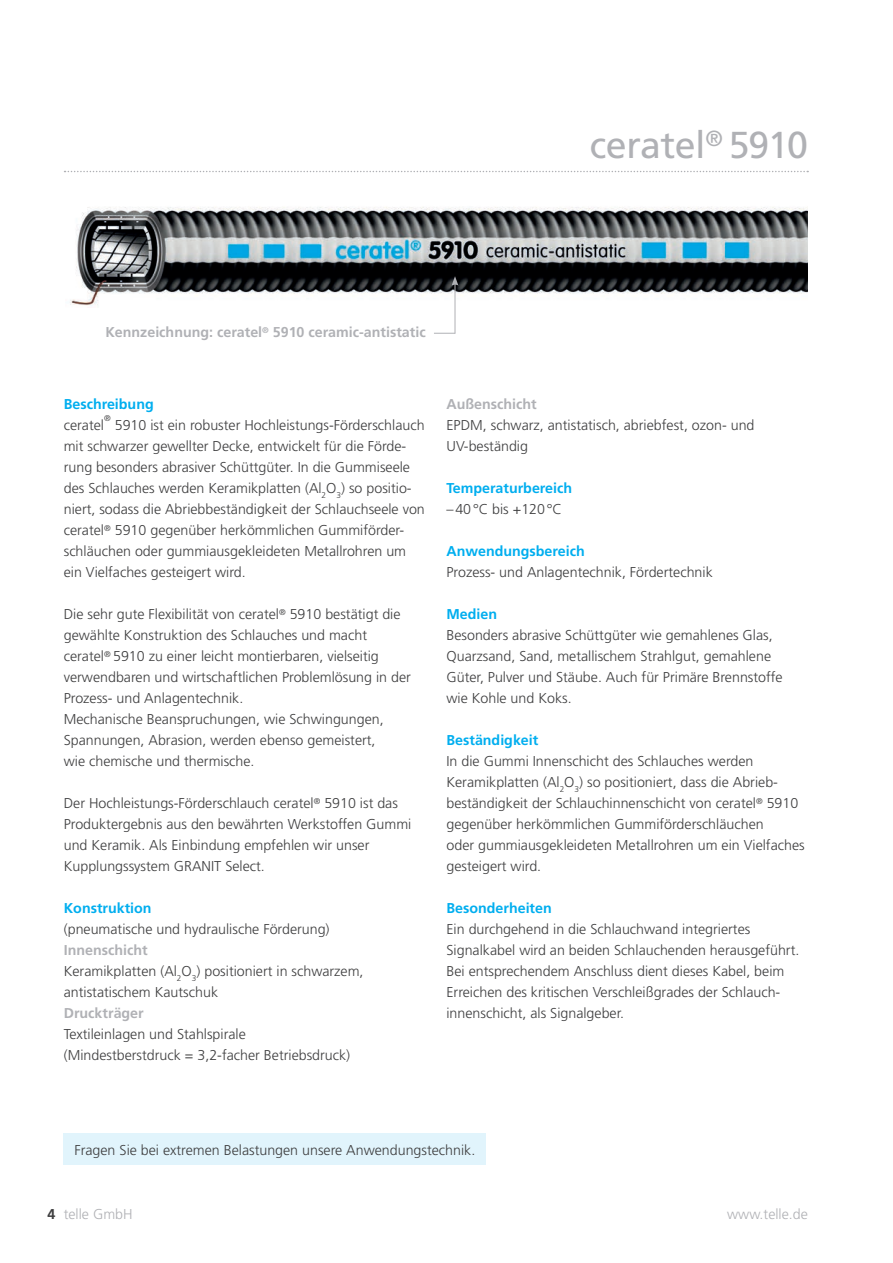
<style>
.page{position:relative;width:893px;height:1263px;background:#fff}
.page>*{position:absolute;margin:0;border:0;box-sizing:border-box;transform-origin:0 0}
.t1{font:37.5px "Frutiger LT";letter-spacing:-.015em;color:#b0b1b5}
.t2{font:300 14.25px/21px "Frutiger LT";color:#3e3e3f}
.t3{font:700 14.25px "Frutiger LT";color:#00aeef}
.t4{font:700 14.25px "Frutiger LT";color:#b0b1b5}
.t5{font:300 14.25px "Frutiger LT";color:#b0b1b5}
.t6{font:300 8.25px "Frutiger LT";color:#3e3e3f}
.s1{font-weight:700;color:#b0b1b5}
.s2{font-weight:700;color:#3e3e3f}
</style>
<div class="page">
<svg style="left:65px;top:171px;width:743px;height:1px"></svg>
<img style="left:70px;top:207px;width:738px;height:100px">
<hr style="left:455px;top:283px;width:1px;height:51px;background:#b0b1b5">
<svg style="left:452px;top:276px;width:6px;height:10px"></svg>
<svg style="left:434px;top:333px;width:21px;height:1px"></svg>
<div style="left:64px;top:1133px;width:422px;height:32px;background:#e1f4fc"></div>
<h1 class="t1" style="left:590px;top:123px;width:220px">ceratel<sup>®</sup> 5910</h1>
<p class="t4" style="left:105px;top:324px;width:322px">Kennzeichnung: ceratel<sup>®</sup> 5910 ceramic-antistatic</p>
<p class="t3" style="left:64px;top:396px;width:91px">Beschreibung</p>
<p class="t2" style="left:64px;top:415px;width:42px">ceratel</p>
<p class="t6" style="left:104px;top:413px;width:8px">®</p>
<p class="t2" style="left:64px;top:415px;width:363px;text-indent:51px">5910 ist ein robuster Hochleistungs-Förderschlauch mit schwarzer gewellter Decke, entwickelt für die Förde&shy;rung besonders abrasiver Schüttgüter. In die Gummiseele des Schlauches werden Keramikplatten (Al<sub>2</sub>O<sub>3</sub>) so positio&shy;niert, sodass die Abriebbeständigkeit der Schlauchseele von ceratel<sup>®</sup> 5910 gegenüber herkömmlichen Gummiförder&shy;schläuchen oder gummiausgekleideten Metallrohren um ein Vielfaches gesteigert wird.</p>
<p class="t2" style="left:64px;top:604px;width:349px">Die sehr gute Flexibilität von ceratel<sup>®</sup> 5910 bestätigt die gewählte Konstruktion des Schlauches und macht ceratel<sup>®</sup> 5910 zu einer leicht montierbaren, vielseitig verwendbaren und wirtschaftlichen Problemlösung in der Prozess- und Anlagentechnik.<br>Mechanische Beanspruchungen, wie Schwingungen, Spannungen, Abrasion, werden ebenso gemeistert,<br>wie chemische und thermische.</p>
<p class="t2" style="left:64px;top:793px;width:349px">Der Hochleistungs-Förderschlauch ceratel<sup>®</sup> 5910 ist das Produktergebnis aus den bewährten Werkstoffen Gummi und Keramik. Als Einbindung empfehlen wir unser Kupplungssystem GRANIT Select.</p>
<p class="t3" style="left:64px;top:900px;width:89px">Konstruktion</p>
<p class="t2" style="left:64px;top:919px;width:267px">(pneumatische und hydraulische Förderung)</p>
<p class="t2" style="left:64px;top:940px;width:301px"><span class="s1">Innenschicht<br></span>Keramikplatten (Al<sub>2</sub>O<sub>3</sub>) positioniert in schwarzem, antistatischem Kautschuk</p>
<p class="t4" style="left:64px;top:1005px;width:81px">Druckträger</p>
<p class="t2" style="left:64px;top:1024px;width:288px">Textileinlagen und Stahlspirale (Mindestberstdruck = 3,2-facher Betriebsdruck)</p>
<p class="t4" style="left:446px;top:396px;width:92px">Außenschicht</p>
<p class="t2" style="left:446px;top:415px;width:309px">EPDM, schwarz, antistatisch, abriebfest, ozon- und<br>UV-beständig</p>
<p class="t3" style="left:446px;top:480px;width:127px">Temperaturbereich</p>
<p class="t2" style="left:446px;top:499px;width:117px">–40°C bis +120°C</p>
<p class="t3" style="left:446px;top:543px;width:140px">Anwendungsbereich</p>
<p class="t2" style="left:446px;top:562px;width:268px">Prozess- und Anlagentechnik, Fördertechnik</p>
<p class="t3" style="left:446px;top:606px;width:52px">Medien</p>
<p class="t2" style="left:446px;top:625px;width:338px">Besonders abrasive Schüttgüter wie gemahlenes Glas, Quarzsand, Sand, metallischem Strahlgut, gemahlene Güter, Pulver und Stäube. Auch für Primäre Brennstoffe wie Kohle und Koks.</p>
<p class="t3" style="left:446px;top:732px;width:93px">Beständigkeit</p>
<p class="t2" style="left:446px;top:751px;width:360px">In die Gummi Innenschicht des Schlauches werden Keramikplatten (Al<sub>2</sub>O<sub>3</sub>) so positioniert, dass die Abrieb&shy;beständigkeit der Schlauchinnenschicht von ceratel<sup>®</sup> 5910 gegenüber herkömmlichen Gummiförderschläuchen<br>oder gummiausgekleideten Metallrohren um ein Vielfaches gesteigert wird.</p>
<p class="t3" style="left:446px;top:900px;width:107px">Besonderheiten</p>
<p class="t2" style="left:446px;top:919px;width:354px">Ein durchgehend in die Schlauchwand integriertes Signalkabel wird an beiden Schlauchenden herausgeführt.<br>Bei entsprechendem Anschluss dient dieses Kabel, beim Erreichen des kritischen Verschleißgrades der Schlauch&shy;innenschicht, als Signalgeber.</p>
<p class="t2" style="left:74px;top:1139px;width:402px">Fragen Sie bei extremen Belastungen unsere Anwendungstechnik.</p>
<p class="t5" style="left:47px;top:1206px;width:87px"><span class="s2">4</span> telle GmbH</p>
<p class="t5" style="left:727px;top:1206px;width:82px">www.telle.de</p>
</div>
